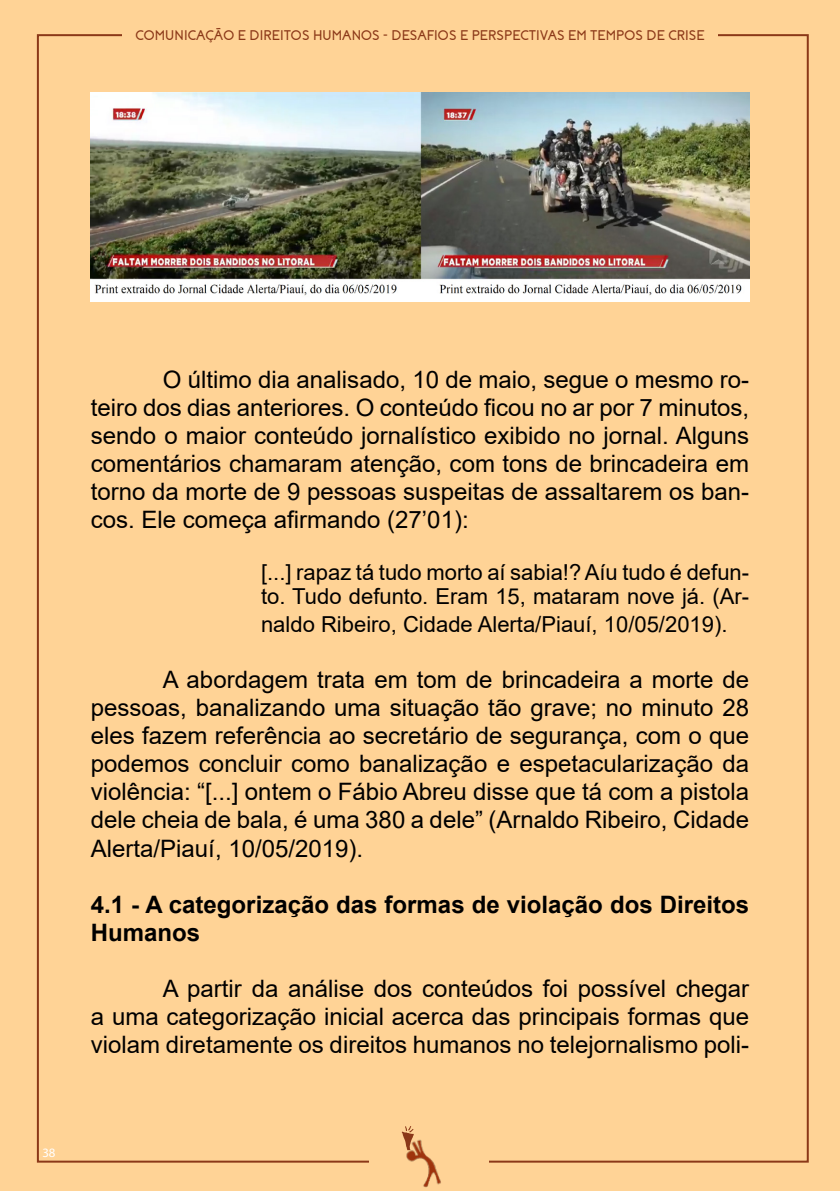
<style>
.page{position:relative;width:840px;height:1191px;background:#fff}
.page>*{position:absolute;margin:0;border:0;box-sizing:border-box;transform-origin:0 0}
.t1{font:24px/28px "Arial";color:#000;text-align:justify}
.t2{font:700 24px/28px "Arial";color:#000}
.t3{font:22px/24px "Arial";color:#000}
.t4{font:700 14px "Coves";color:#8b3818}
.t5{font:12.8px "Myriad Pro";color:#fff}
</style>
<div class="page">
<div style="left:0;top:0;width:839px;height:1191px;background:#ffd396"></div>
<hr style="left:839px;top:0;width:1px;height:1191px;background:#ffd396">
<img style="left:406px;top:1139px;width:35px;height:49px">
<svg style="left:401px;top:1126px;width:13px;height:24px"></svg>
<img style="left:91px;top:93px;width:657px;height:208px">
<p class="t4" style="left:135px;top:27px;width:570px">COMUNICAÇÃO E DIREITOS HUMANOS - DESAFIOS E PERSPECTIVAS EM TEMPOS DE CRISE</p>
<p class="t1" style="left:91px;top:366px;width:659px;text-indent:72px">O último dia analisado, 10 de maio, segue o mesmo ro&shy;teiro dos dias anteriores. O conteúdo ficou no ar por 7 minutos, sendo o maior conteúdo jornalístico exibido no jornal. Alguns comentários chamaram atenção, com tons de brincadeira em torno da morte de 9 pessoas suspeitas de assaltarem os ban&shy;cos. Ele começa afirmando (27’01):</p>
<p class="t3" style="left:261px;top:560px;width:489px">[...] rapaz tá tudo morto aí sabia!? Aíu tudo é defun&shy;to. Tudo defunto. Eram 15, mataram nove já. (Ar-</p>
<p class="t3" style="left:261px;top:612px;width:467px">naldo Ribeiro, Cidade Alerta/Piauí, 10/05/2019).</p>
<p class="t1" style="left:91px;top:666px;width:659px;text-indent:72px">A abordagem trata em tom de brincadeira a morte de pessoas, banalizando uma situação tão grave; no minuto 28 eles fazem referência ao secretário de segurança, com o que podemos concluir como banalização e espetacularização da violência: “[...] ontem o Fábio Abreu disse que tá com a pistola dele cheia de bala, é uma 380 a dele” (Arnaldo Ribeiro, Cidade Alerta/Piauí, 10/05/2019).</p>
<p class="t2" style="left:91px;top:890px;width:659px">4.1 - A categorização das formas de violação dos Direitos<br>Humanos</p>
<p class="t1" style="left:91px;top:974px;width:659px;text-indent:72px">A partir da análise dos conteúdos foi possível chegar a uma categorização inicial acerca das principais formas que violam diretamente os direitos humanos no telejornalismo poli-</p>
<p class="t5" style="left:42px;top:1145px;width:15px">38</p>
</div>
